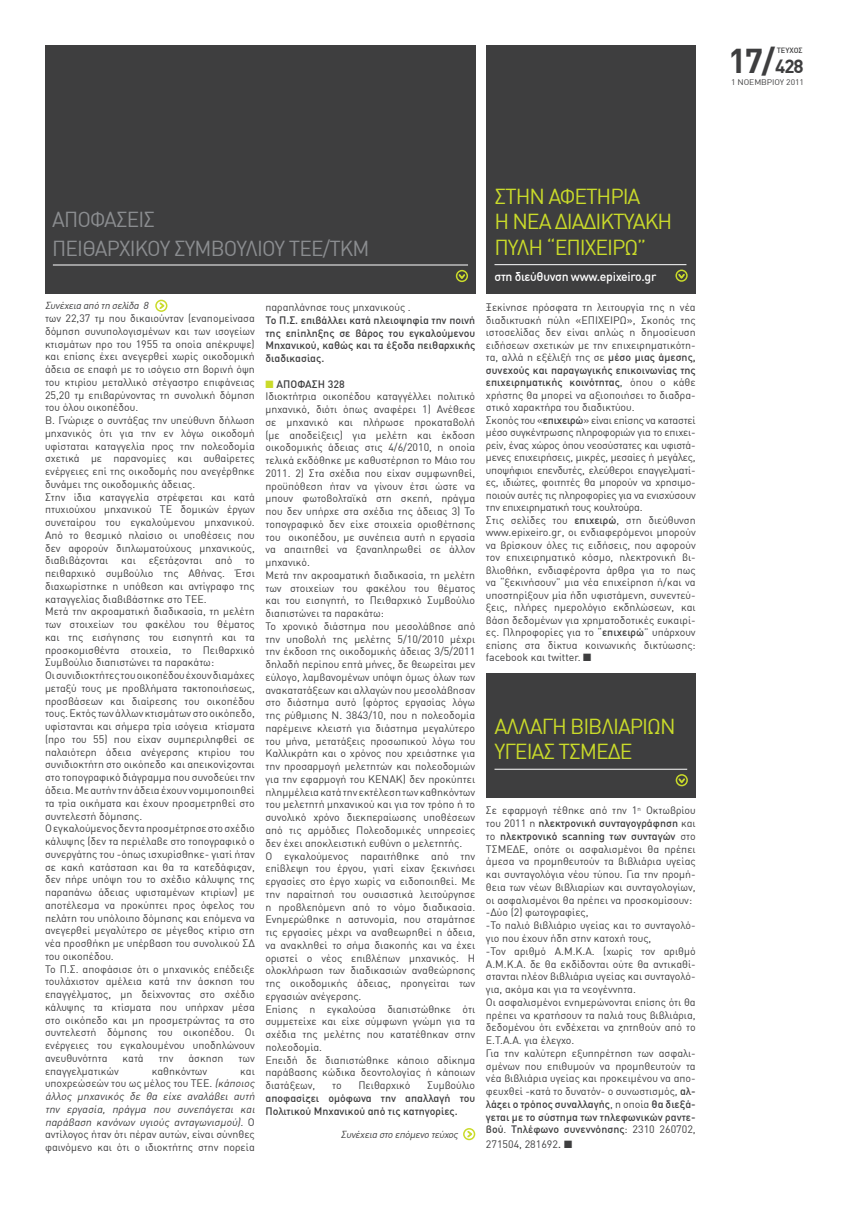
<style>
.page{position:relative;width:851px;height:1205px;background:#fff}
.page>*{position:absolute;margin:0;border:0;box-sizing:border-box;transform-origin:0 0}
.t1{font:700 33.75px "DIN Greek";color:#3e3e3f}
.t2{font:21.25px/25.5px "DIN Greek";letter-spacing:-.05em;color:#cadb2a}
.t3{font:21.25px/28.8px "DIN Greek";letter-spacing:-.04em;color:#8b8d90}
.t4{font:500 12.5px "DIN Greek";letter-spacing:-.025em;color:#fff}
.t5{font:10.62px/12.8px "DIN Greek";color:#3e3e3f}
.t6{font:italic 10.62px/12.8px "DIN Greek";color:#3e3e3f}
.t7{font:500 10.62px/12.8px "DIN Greek";color:#3e3e3f;text-align:justify}
.t8{font:italic 10px "DIN Greek";color:#3e3e3f}
.t9{font:8px "DIN Greek";letter-spacing:-.01em;color:#3e3e3f;scale:1.07 1}
.t10{font:500 7.5px "DIN Greek";color:#3e3e3f}
.s1{font-size:18.75px}
.s2{font-style:normal}
.s3{color:#cadb2a}
.s4{font-weight:500}
.s5{font-family:"Arial";font-size:12.5px}
</style>
<div class="page">
<div style="left:45px;top:45px;width:430px;height:249px;background:#3e3e3f"></div>
<hr style="left:53px;top:265px;width:415px;height:1px;background:#fff">
<svg style="left:457px;top:274px;width:10px;height:7px"></svg>
<div style="left:456px;top:270px;width:12px;height:12px;border:2px solid #cadb2a;border-radius:50%"></div>
<svg style="left:159px;top:301px;width:7px;height:10px"></svg>
<div style="left:155px;top:300px;width:12px;height:12px;border:2px solid #cadb2a;border-radius:50%"></div>
<div style="left:486px;top:45px;width:209px;height:249px;background:#3e3e3f"></div>
<svg style="left:678px;top:273px;width:8px;height:8px"></svg>
<div style="left:675px;top:270px;width:12px;height:12px;border:2px solid #cadb2a;border-radius:50%"></div>
<hr style="left:494px;top:264px;width:192px;height:1px;background:#fff">
<div style="left:486px;top:673px;width:209px;height:125px;background:#3e3e3f"></div>
<svg style="left:678px;top:777px;width:8px;height:8px"></svg>
<div style="left:675px;top:774px;width:12px;height:12px;border:2px solid #cadb2a;border-radius:50%"></div>
<hr style="left:494px;top:769px;width:193px;height:1px;background:#fff">
<svg style="left:467px;top:1129px;width:7px;height:10px"></svg>
<div style="left:463px;top:1128px;width:12px;height:12px;border:2px solid #cadb2a;border-radius:50%"></div>
<h1 class="t1" style="left:728px;top:41px;width:77px">17/<span class="s1">428</span></h1>
<p class="t10" style="left:776px;top:45px;width:27px">ΤΕΥΧΟΣ</p>
<p class="t9" style="left:731px;top:78px;width:69px">1 NOEMBPIOY 2011</p>
<h2 class="t3" style="left:52px;top:205px;width:319px">ΑΠΟΦΑΣΕΙΣ<br>ΠΕΙΘΑΡΧΙΚΟΥ ΣΥΜΒΟΥΛΙΟΥ ΤΕΕ/ΤΚΜ</h2>
<p class="t8" style="left:45px;top:299px;width:107px">Συνέχεια από τη σελίδα 8</p>
<p class="t5" style="left:45px;top:312px;width:211px">των 22,37 τμ που δικαιούνταν (εναπομείνασα δόμηση συνυπολογισμένων και των ισογείων κτισμάτων προ του 1955 τα οποία απέκρυψε) και επίσης έχει ανεγερθεί χωρίς οικοδομική άδεια σε επαφή με το ισόγειο στη βορινή όψη του κτιρίου μεταλλικό στέγαστρο επιφάνειας 25,20 τμ επιβαρύνοντας τη συνολική δόμηση του όλου οικοπέδου.<br>Β. Γνώριζε ο συντάξας την υπεύθυνη δήλωση μηχανικός ότι για την εν λόγω οικοδομή υφίσταται καταγγελία προς την πολεοδομία σχετικά με παρανομίες και αυθαίρετες ενέργειες επί της οικοδομής που ανεγέρθηκε δυνάμει της οικοδομικής άδειας.<br>Στην ίδια καταγγελία στρέφεται και κατά πτυχιούχου μηχανικού ΤΕ δομικών έργων συνεταίρου του εγκαλούμενου μηχανικού.<br>Από το θεσμικό πλαίσιο οι υποθέσεις που δεν αφορούν διπλωματούχους μηχανικούς, διαβιβάζονται και εξετάζονται από το πειθαρχικό συμβούλιο της Αθήνας. Έτσι διαχωρίστηκε η υπόθεση και αντίγραφο της καταγγελίας διαβιβάστηκε στο ΤΕΕ.<br>Μετά την ακροαματική διαδικασία, τη μελέτη των στοιχείων του φακέλου του θέματος και της εισήγησης του εισηγητή και τα προσκομισθέντα στοιχεία, το Πειθαρχικό Συμβούλιο διαπιστώνει τα παρακάτω:<br>Οι συνιδιοκτήτες του οικοπέδου έχουν διαμάχες μεταξύ τους με προβλήματα τακτοποιήσεως, προσβάσεων και διαίρεσης του οικοπέδου τους. Εκτός των άλλων κτισμάτων στο οικόπεδο, υφίστανται και σήμερα τρία ισόγεια κτίσματα (προ του 55) που είχαν συμπεριληφθεί σε παλαιότερη άδεια ανέγερσης κτιρίου του συνιδιοκτήτη στο οικόπεδο και απεικονίζονται στο τοπογραφικό διάγραμμα που συνοδεύει την άδεια. Με αυτήν την άδεια έχουν νομιμοποιηθεί τα τρία οικήματα και έχουν προσμετρηθεί στο συντελεστή δόμησης.<br>Ο εγκαλούμενος δεν τα προσμέτρησε στο σχέδιο κάλυψης (δεν τα περιέλαβε στο τοπογραφικό ο συνεργάτης του -όπως ισχυρίσθηκε- γιατί ήταν σε κακή κατάσταση και θα τα κατεδάφιζαν, δεν πήρε υπόψη του το σχέδιο κάλυψης της παραπάνω άδειας υφισταμένων κτιρίων) με αποτέλεσμα να προκύπτει προς όφελος του πελάτη του υπόλοιπο δόμησης και επόμενα να ανεγερθεί μεγαλύτερο σε μέγεθος κτίριο στη νέα προσθήκη με υπέρβαση του συνολικού ΣΔ του οικοπέδου.<br>Το Π.Σ. αποφάσισε ότι ο μηχανικός επέδειξε τουλάχιστον αμέλεια κατά την άσκηση του επαγγέλματος, μη δείχνοντας στο σχέδιο κάλυψης τα κτίσματα που υπήρχαν μέσα στο οικόπεδο και μη προσμετρώντας τα στο συντελεστή δόμησης του οικοπέδου. Οι ενέργειες του εγκαλουμένου υποδηλώνουν ανευθυνότητα</p>
<p class="t5" style="left:123px;top:1051px;width:23px">κατά</p>
<p class="t5" style="left:159px;top:1051px;width:16px">την</p>
<p class="t5" style="left:188px;top:1051px;width:37px">άσκηση</p>
<p class="t5" style="left:238px;top:1051px;width:18px">των</p>
<p class="t5" style="left:45px;top:1064px;width:75px">επαγγελματικών</p>
<p class="t5" style="left:152px;top:1064px;width:57px">καθηκόντων</p>
<p class="t6" style="left:45px;top:1064px;width:213px;text-indent:195px"><span class="s2">και υποχρεώσεών του ως μέλος του ΤΕΕ.</span> (κάποιος άλλος μηχανικός δε θα είχε αναλάβει αυτή την εργασία, πράγμα που συνεπάγεται και παράβαση κανόνων υγιούς ανταγωνισμού). <span class="s2">Ο αντίλογος ήταν ότι πέραν αυτών, είναι σύνηθες φαινόμενο και ότι ο ιδιοκτήτης στην πορεία</span></p>
<p class="t5" style="left:265px;top:301px;width:147px">παραπλάνησε τους μηχανικούς .</p>
<p class="t7" style="left:265px;top:314px;width:211px">Το Π.Σ. επιβάλλει κατά πλειοψηφία την ποινή της επίπληξης σε βάρος του εγκαλούμενου Μηχανικού, καθώς και τα έξοδα πειθαρχικής διαδικασίας.</p>
<p class="t5" style="left:265px;top:377px;width:211px"><span class="s3">■</span> <span class="s4">ΑΠΟΦΑΣΗ 328<br></span>Ιδιοκτήτρια οικοπέδου καταγγέλλει πολιτικό μηχανικό, διότι όπως αναφέρει 1) Ανέθεσε σε μηχανικό και πλήρωσε προκαταβολή (με αποδείξεις) για μελέτη και έκδοση οικοδομικής άδειας στις 4/6/2010, η οποία τελικά εκδόθηκε με καθυστέρηση το Μάιο του 2011. 2) Στα σχέδια που είχαν συμφωνηθεί, προϋπόθεση ήταν να γίνουν έτσι ώστε να μπουν φωτοβολταϊκά στη σκεπή, πράγμα που δεν υπήρχε στα σχέδια της άδειας 3) Το τοπογραφικό δεν είχε στοιχεία οριοθέτησης του οικοπέδου, με συνέπεια αυτή η εργασία να απαιτηθεί να ξαναπληρωθεί σε άλλον μηχανικό.<br>Μετά την ακροαματική διαδικασία, τη μελέτη των στοιχείων του φακέλου του θέματος και του εισηγητή, το Πειθαρχικό Συμβούλιο διαπιστώνει τα παρακάτω:<br>Το χρονικό διάστημα που μεσολάβησε από την υποβολή της μελέτης 5/10/2010 μέχρι την έκδοση της οικοδομικής άδειας 3/5/2011 δηλαδή περίπου επτά μήνες, δε θεωρείται μεν εύλογο, λαμβανομένων υπόψη όμως όλων των ανακατατάξεων και αλλαγών που μεσολάβησαν στο διάστημα αυτό (φόρτος εργασίας λόγω της ρύθμισης Ν. 3843/10, που η πολεοδομία παρέμεινε κλειστή για διάστημα μεγαλύτερο του μήνα, μετατάξεις προσωπικού λόγω του Καλλικράτη και ο χρόνος που χρειάστηκε για την προσαρμογή μελετητών και πολεοδομιών για την εφαρμογή του ΚΕΝΑΚ) δεν προκύπτει πλημμέλεια κατά την εκτέλεση των καθηκόντων του μελετητή μηχανικού και για τον τρόπο ή το συνολικό χρόνο διεκπεραίωσης υποθέσεων από τις αρμόδιες Πολεοδομικές υπηρεσίες δεν έχει αποκλειστική ευθύνη ο μελετητής.<br>Ο εγκαλούμενος παραιτήθηκε από την επίβλεψη του έργου, γιατί είχαν ξεκινήσει εργασίες στο έργο χωρίς να ειδοποιηθεί. Με την παραίτησή του ουσιαστικά λειτούργησε η προβλεπόμενη από το νόμο διαδικασία.<br>Ενημερώθηκε η αστυνομία, που σταμάτησε τις εργασίες μέχρι να αναθεωρηθεί η άδεια, να ανακληθεί το σήμα διακοπής και να έχει οριστεί ο νέος επιβλέπων μηχανικός. Η ολοκλήρωση των διαδικασιών αναθεώρησης της οικοδομικής άδειας, προηγείται των εργασιών ανέγερσης.<br>Επίσης η εγκαλούσα διαπιστώθηκε ότι συμμετείχε και είχε σύμφωνη γνώμη για τα σχέδια της μελέτης που κατατέθηκαν στην πολεοδομία.<br>Επειδή δε διαπιστώθηκε κάποιο αδίκημα παράβασης κώδικα δεοντολογίας ή κάποιων διατάξεων,</p>
<p class="t5" style="left:332px;top:1079px;width:11px">το</p>
<p class="t5" style="left:358px;top:1079px;width:54px">Πειθαρχικό</p>
<p class="t5" style="left:427px;top:1079px;width:50px">Συμβούλιο</p>
<p class="t7" style="left:265px;top:1091px;width:211px">αποφασίζει ομόφωνα την απαλλαγή του<br>Πολιτικού Μηχανικού από τις κατηγορίες.</p>
<p class="t8" style="left:341px;top:1128px;width:121px">Συνέχεια στο επόμενο τεύχος</p>
<h2 class="t2" style="left:494px;top:184px;width:179px">ΣΤΗΝ ΑΦΕΤΗΡΙΑ<br>Η ΝΕΑ ΔΙΑΔΙΚΤΥΑΚΗ<br>ΠΥΛΗ “ΕΠΙΧΕΙΡΩ”</h2>
<p class="t4" style="left:494px;top:269px;width:163px">στη διεύθυνση www.epixeiro.gr</p>
<p class="t5" style="left:486px;top:301px;width:211px">Ξεκίνησε πρόσφατα τη λειτουργία της η νέα διαδικτυακή πύλη «ΕΠΙΧΕΙΡΩ», Σκοπός της ιστοσελίδας δεν είναι απλώς η δημοσίευση ειδήσεων σχετικών με την επιχειρηματικότη&shy;τα, αλλά η εξέλιξή της σε <span class="s4">μέσο μιας άμεσης, συνεχούς και παραγωγικής επικοινωνίας της επιχειρηματικής κοινότητας</span>, όπου ο κάθε χρήστης θα μπορεί να αξιοποιήσει το διαδρα&shy;στικό χαρακτήρα του διαδικτύου.<br>Σκοπός του «<span class="s4">επιχειρώ</span>» είναι επίσης να καταστεί μέσο συγκέντρωσης πληροφοριών για το επιχει&shy;ρείν, ένας χώρος όπου νεοσύστατες και υφιστά&shy;μενες επιχειρήσεις, μικρές, μεσαίες ή μεγάλες, υποψήφιοι επενδυτές, ελεύθεροι επαγγελματί&shy;ες, ιδιώτες, φοιτητές θα μπορούν να χρησιμο&shy;ποιούν αυτές τις πληροφορίες για να ενισχύσουν την επιχειρηματική τους κουλτούρα.<br>Στις σελίδες του <span class="s4">επιχειρώ</span>, στη διεύθυνση www.epixeiro.gr, οι ενδιαφερόμενοι μπορούν να βρίσκουν όλες τις ειδήσεις, που αφορούν τον επιχειρηματικό κόσμο, ηλεκτρονική βι&shy;βλιοθήκη, ενδιαφέροντα άρθρα για το πως να “ξεκινήσουν” μια νέα επιχείρηση ή/και να υποστηρίξουν μία ήδη υφιστάμενη, συνεντεύ&shy;ξεις, πλήρες ημερολόγιο εκδηλώσεων, και βάση δεδομένων για χρηματοδοτικές ευκαιρί&shy;ες. Πληροφορίες για το “<span class="s4">επιχειρώ</span>” υπάρχουν επίσης στα δίκτυα κοινωνικής δικτύωσης: facebook και twitter. ■</p>
<h2 class="t2" style="left:494px;top:713px;width:182px">ΑΛΛΑΓΗ ΒΙΒΛΙΑΡΙΩΝ<br>ΥΓΕΙΑΣ ΤΣΜΕΔΕ</h2>
<p class="t5" style="left:486px;top:804px;width:211px">Σε εφαρμογή τέθηκε από την 1<sup>η</sup> Οκτωβρίου του 2011 η <span class="s4">ηλεκτρονική συνταγογράφηση</span> και το <span class="s4">ηλεκτρονικό scanning των συνταγών</span> στο ΤΣΜΕΔΕ, οπότε οι ασφαλισμένοι θα πρέπει άμεσα να προμηθευτούν τα βιβλιάρια υγείας και συνταγολόγια νέου τύπου. Για την προμή&shy;θεια των νέων βιβλιαρίων και συνταγολογίων, οι ασφαλισμένοι θα πρέπει να προσκομίσουν: -Δύο (2) φωτογραφίες,<br>-Το παλιό βιβλιάριο υγείας και το συνταγολό&shy;γιο που έχουν ήδη στην κατοχή τους,<br>-Τον αριθμό Α.Μ.Κ.Α. (χωρίς τον αριθμό Α.Μ.Κ.Α. δε θα εκδίδονται ούτε θα αντικαθί&shy;στανται πλέον βιβλιάρια υγείας και συνταγολό&shy;για, ακόμα και για τα νεογέννητα.<br>Οι ασφαλισμένοι ενημερώνονται επίσης ότι θα πρέπει να κρατήσουν τα παλιά τους βιβλιάρια, δεδομένου ότι ενδέχεται να ζητηθούν από το Ε.Τ.Α.Α. για έλεγχο.<br>Για την καλύτερη εξυπηρέτηση των ασφαλι&shy;σμένων που επιθυμούν να προμηθευτούν τα νέα βιβλιάρια υγείας και προκειμένου να απο&shy;φευχθεί -κατά το δυνατόν- ο συνωστισμός, <span class="s4">αλ&shy;λάζει ο τρόπος συναλλαγής</span>, η οποία <span class="s4">θα διεξά&shy;γεται με το σύστημα των τηλεφωνικών ραντε&shy;βού</span>. <span class="s4">Τηλέφωνο συνεννόησης</span>: 2310 260702,</p>
<p class="t5" style="left:486px;top:1138px;width:88px">271504, 281692<span class="s5">.</span> ■</p>
</div>
